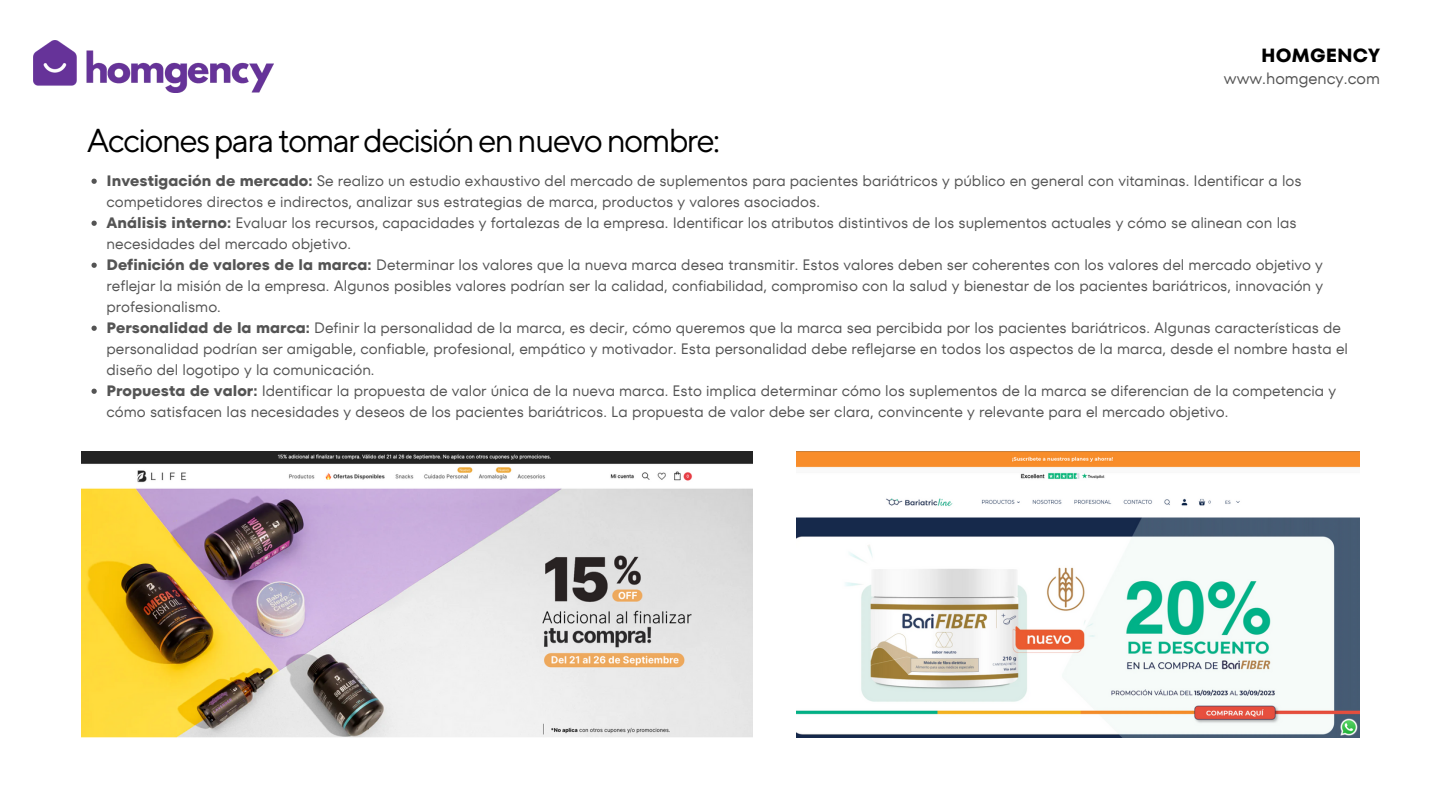
<style>
.page{position:relative;width:1440px;height:810px;background:#fff}
.page>*{position:absolute;margin:0;border:0;box-sizing:border-box;transform-origin:0 0}
.t1{font:33px "TT Norms Pro";letter-spacing:-.05em;color:#000}
.t2{font:700 19px "TT Fors";color:#000}
.t3{font:16px "TT Fors";color:#545454}
.t4{font:15px/21px "TT Fors";color:#545454}
.s1{font-weight:700}
</style>
<div class="page">
<img style="left:33px;top:40px;width:240px;height:52px">
<svg style="left:92px;top:179px;width:5px;height:5px"></svg>
<svg style="left:92px;top:221px;width:5px;height:5px"></svg>
<svg style="left:92px;top:263px;width:5px;height:5px"></svg>
<svg style="left:92px;top:326px;width:5px;height:5px"></svg>
<svg style="left:92px;top:389px;width:5px;height:5px"></svg>
<img style="left:81px;top:452px;width:672px;height:285px">
<img style="left:797px;top:452px;width:562px;height:285px">
<p class="t1" style="left:87px;top:120px;width:635px">Acciones para tomar decisión en nuevo nombre:</p>
<p class="t2" style="left:1261px;top:42px;width:120px">HOMGENCY</p>
<p class="t3" style="left:1224px;top:67px;width:158px">www.homgency.com</p>
<p class="t4" style="left:107px;top:170px;width:1197px"><span class="s1">Investigación de mercado:</span> Se realizo un estudio exhaustivo del mercado de suplementos para pacientes bariátricos y público en general con vitaminas. Identificar a los competidores directos e indirectos, analizar sus estrategias de marca, productos y valores asociados.</p>
<p class="t4" style="left:107px;top:212px;width:1192px"><span class="s1">Análisis interno:</span> Evaluar los recursos, capacidades y fortalezas de la empresa. Identificar los atributos distintivos de los suplementos actuales y cómo se alinean con las necesidades del mercado objetivo.</p>
<p class="t4" style="left:107px;top:254px;width:1218px;text-align:justify"><span class="s1">Definición de valores de la marca:</span> Determinar los valores que la nueva marca desea transmitir. Estos valores deben ser coherentes con los valores del mercado objetivo y reflejar la misión de la empresa. Algunos posibles valores podrían ser la calidad, confiabilidad, compromiso con la salud y bienestar de los pacientes bariátricos, innovación y profesionalismo.</p>
<p class="t4" style="left:107px;top:317px;width:1243px"><span class="s1">Personalidad de la marca:</span> Definir la personalidad de la marca, es decir, cómo queremos que la marca sea percibida por los pacientes bariátricos. Algunas características de personalidad podrían ser amigable, confiable, profesional, empático y motivador. Esta personalidad debe reflejarse en todos los aspectos de la marca, desde el nombre hasta el diseño del logotipo y la comunicación.</p>
<p class="t4" style="left:107px;top:380px;width:1231px"><span class="s1">Propuesta de valor:</span> Identificar la propuesta de valor única de la nueva marca. Esto implica determinar cómo los suplementos de la marca se diferencian de la competencia y cómo satisfacen las necesidades y deseos de los pacientes bariátricos. La propuesta de valor debe ser clara, convincente y relevante para el mercado objetivo.</p>
</div>
